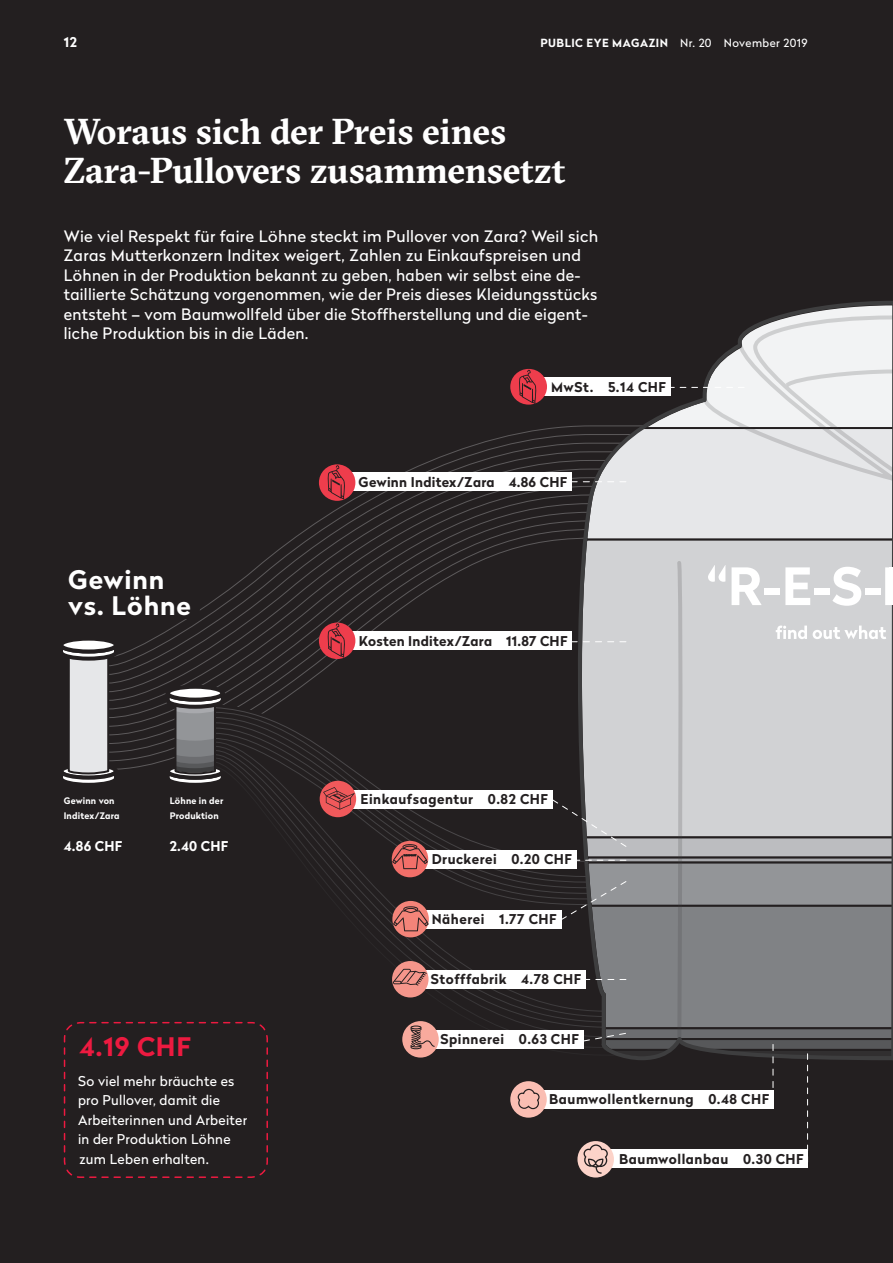
<style>
.page{position:relative;width:893px;height:1263px;background:#231f20}
.page>*{position:absolute;margin:0;border:0;box-sizing:border-box;transform-origin:0 0}
.t1{font:700 36px/39px "GT Sectra";letter-spacing:-.005em;color:#fff}
.t2{font:700 25.5px/26.2px "Radikal";letter-spacing:.03em;color:#fff}
.t3{font:700 25.5px "Radikal";color:#ed1a40}
.t4{font:15.75px/19.5px "Radikal";letter-spacing:.02em;color:#fff}
.t5{font:700 13.5px "Radikal";letter-spacing:.04em;color:#231f20}
.t6{font:13.5px/19.5px "Radikal";letter-spacing:.02em;color:#fff}
.t7{font:700 13.5px "Radikal";letter-spacing:.02em;color:#231f20}
.t8{font:700 13.5px "Radikal";letter-spacing:.02em;color:#fff}
.t9{font:11.25px "Radikal";letter-spacing:.04em;color:#fff}
.t10{font:700 9px/15px "Radikal";letter-spacing:.02em;color:#fff}
.s1{font-weight:700}
</style>
<div class="page">
<svg style="left:120px;top:537px;width:432px;height:233px"></svg>
<svg style="left:309px;top:862px;width:243px;height:194px"></svg>
<svg style="left:250px;top:707px;width:302px;height:155px"></svg>
<svg style="left:63px;top:650px;width:57px;height:133px"></svg>
<svg style="left:61px;top:639px;width:55px;height:12px"></svg>
<div style="left:59px;top:637px;width:59px;height:16px;border:4px solid #231f20;border-radius:50%"></div>
<svg style="left:164px;top:689px;width:123px;height:100px"></svg>
<svg style="left:168px;top:687px;width:55px;height:13px"></svg>
<div style="left:166px;top:685px;width:59px;height:17px;border:4px solid #231f20;border-radius:50%"></div>
<svg style="left:120px;top:565px;width:80px;height:54px"></svg>
<div style="left:530px;top:377px;width:140px;height:19px;background:#fff"></div>
<div style="left:510px;top:369px;width:37px;height:36px;background:#ee3d4c;border-radius:50%"></div>
<svg style="left:518px;top:370px;width:19px;height:33px"></svg>
<div style="left:338px;top:631px;width:234px;height:19px;background:#fff"></div>
<div style="left:319px;top:622px;width:36px;height:37px;background:#ee3d4c;border-radius:50%"></div>
<svg style="left:327px;top:623px;width:19px;height:35px"></svg>
<div style="left:337px;top:472px;width:235px;height:19px;background:#fff"></div>
<div style="left:319px;top:464px;width:36px;height:37px;background:#ee3d4c;border-radius:50%"></div>
<svg style="left:327px;top:465px;width:19px;height:34px"></svg>
<div style="left:339px;top:790px;width:214px;height:18px;background:#fff"></div>
<div style="left:320px;top:781px;width:36px;height:36px;background:#f0595b;border-radius:50%"></div>
<svg style="left:323px;top:787px;width:32px;height:23px"></svg>
<div style="left:410px;top:850px;width:167px;height:18px;background:#fff"></div>
<div style="left:392px;top:841px;width:36px;height:36px;background:#f26f69;border-radius:50%"></div>
<svg style="left:392px;top:844px;width:36px;height:25px"></svg>
<div style="left:410px;top:910px;width:151px;height:18px;background:#fff"></div>
<div style="left:392px;top:901px;width:37px;height:36px;background:#f48479;border-radius:50%"></div>
<svg style="left:393px;top:906px;width:36px;height:25px"></svg>
<div style="left:410px;top:970px;width:176px;height:19px;background:#fff"></div>
<div style="left:392px;top:961px;width:37px;height:36px;background:#f5968b;border-radius:50%"></div>
<svg style="left:393px;top:969px;width:34px;height:16px"></svg>
<div style="left:419px;top:1030px;width:164px;height:19px;background:#fff"></div>
<div style="left:402px;top:1021px;width:37px;height:36px;background:#f8aa9d;border-radius:50%"></div>
<svg style="left:411px;top:1025px;width:24px;height:24px"></svg>
<div style="left:528px;top:1090px;width:245px;height:18px;background:#fff"></div>
<div style="left:510px;top:1081px;width:37px;height:37px;background:#fabeb3;border-radius:50%"></div>
<svg style="left:517px;top:1088px;width:23px;height:22px"></svg>
<div style="left:577px;top:1141px;width:37px;height:36px;background:#fcd3c9;border-radius:50%"></div>
<svg style="left:63px;top:1021px;width:205px;height:157px"></svg>
<svg style="left:552px;top:301px;width:341px;height:873px"></svg>
<p class="t8" style="left:64px;top:32px;width:15px">12</p>
<p class="t9" style="left:540px;top:35px;width:269px"><span class="s1">PUBLIC EYE MAGAZIN</span> Nr. 20 November 2019</p>
<h1 class="t1" style="left:64px;top:111px;width:503px">Woraus sich der Preis eines<br>Zara-Pullovers zusammensetzt</h1>
<p class="t4" style="left:64px;top:226px;width:536px">Wie viel Respekt für faire Löhne steckt im Pullover von Zara? Weil sich Zaras Mutterkonzern Inditex weigert, Zahlen zu Einkaufspreisen und Löhnen in der Produktion bekannt zu geben, haben wir selbst eine de&shy;taillierte Schätzung vorgenommen, wie der Preis dieses Kleidungsstücks entsteht – vom Baumwollfeld über die Stoffherstellung und die eigent&shy;liche Produktion bis in die Läden.</p>
<p class="t5" style="left:551px;top:377px;width:116px">MwSt. 5.14 CHF</p>
<h2 class="t2" style="left:68px;top:565px;width:124px">Gewinn vs. Löhne</h2>
<p class="t10" style="left:64px;top:793px;width:57px">Gewinn von<br>Inditex/Zara</p>
<p class="t8" style="left:64px;top:836px;width:60px">4.86 CHF</p>
<p class="t10" style="left:170px;top:793px;width:55px">Löhne in der<br>Produktion</p>
<p class="t8" style="left:170px;top:836px;width:60px">2.40 CHF</p>
<h2 class="t3" style="left:80px;top:1028px;width:113px">4.19 CHF</h2>
<p class="t6" style="left:78px;top:1070px;width:171px">So viel mehr bräuchte es pro Pullover, damit die<br>Arbeiterinnen und Arbeiter in der Produktion Löhne zum Leben erhalten.</p>
<p class="t7" style="left:358px;top:472px;width:210px">Gewinn Inditex/Zara 4.86 CHF</p>
<p class="t7" style="left:359px;top:631px;width:210px">Kosten Inditex/Zara 11.87 CHF</p>
<p class="t5" style="left:361px;top:789px;width:189px">Einkaufsagentur 0.82 CHF</p>
<p class="t5" style="left:432px;top:849px;width:142px">Druckerei 0.20 CHF</p>
<p class="t5" style="left:432px;top:910px;width:126px">Näherei 1.77 CHF</p>
<p class="t5" style="left:431px;top:970px;width:152px">Stofffabrik 4.78 CHF</p>
<p class="t5" style="left:441px;top:1030px;width:140px">Spinnerei 0.63 CHF</p>
<p class="t5" style="left:549px;top:1089px;width:222px">Baumwollentkernung 0.48 CHF</p>
<p class="t5" style="left:619px;top:1149px;width:186px">Baumwollanbau 0.30 CHF</p>
</div>
